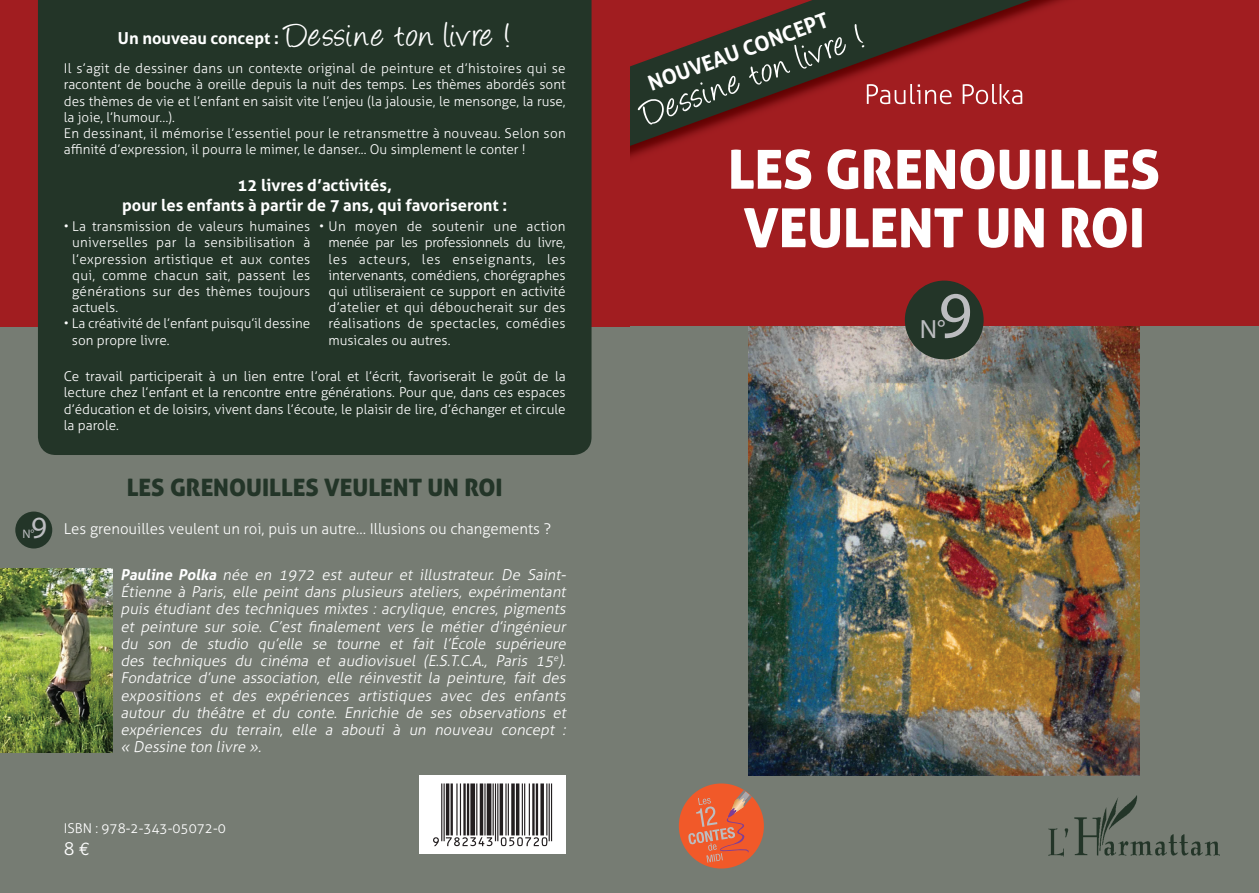
<style>
.page{position:relative;width:1259px;height:893px;background:#fff}
.page>*{position:absolute;margin:0;border:0;box-sizing:border-box;transform-origin:0 0}
.t1{font:66px "Myriad Pro";color:#bcbdc0}
.t2{font:54px/58.5px "Aller Display";color:#fff}
.t3{font:42px "Angelina";color:#fff}
.t4{font:40.5px "Angelina";letter-spacing:.03em;color:#fff}
.t5{font:31.05px "Myriad Pro";color:#bcbdc0}
.t6{font:26.4px "Myriad Pro";color:#bcbdc0}
.t7{font:24px "Aller Display";color:#233528}
.t8{font:700 21px "Aller";color:#fff}
.t9{font:300 18px "Aller";color:#fff}
.t10{font:700 16.5px/19.8px "Aller";color:#fff;text-align:center}
.t11{font:italic 300 15px/17.2px "Aller";color:#fff;text-align:justify}
.t12{font:300 15px "Aller";color:#fff}
.t13{font:300 13.5px/16.2px "Aller";color:#fff;text-align:justify}
.t14{font:12.45px "Myriad Pro";color:#bcbdc0}
.s1{font-weight:700}
.s2{font-family:"Euro Mono";font-weight:400}
</style>
<div class="page">
<div style="left:622px;top:0;width:637px;height:333px;background:#a11d20"></div>
<div style="left:629px;top:327px;width:630px;height:566px;background:#767c73"></div>
<img style="left:1048px;top:796px;width:171px;height:60px">
<img style="left:731px;top:157px;width:426px;height:13px">
<svg style="left:630px;top:0;width:527px;height:157px"></svg>
<div style="left:0;top:320px;width:629px;height:573px;background:#767c73"></div>
<img style="left:0;top:569px;width:112px;height:184px">
<div style="left:419px;top:775px;width:147px;height:79px;background:#fff"></div>
<div style="left:0;top:0;width:629px;height:327px;background:#a11d20"></div>
<div style="left:38px;top:0;width:553px;height:455px;background:#233528"></div>
<img style="left:748px;top:326px;width:391px;height:450px">
<div style="left:905px;top:281px;width:78px;height:78px;background:#233528;border-radius:50%"></div>
<div style="left:15px;top:512px;width:37px;height:36px;background:#233528;border-radius:50%"></div>
<svg style="left:433px;top:783px;width:119px;height:63px"></svg>
<div style="left:679px;top:783px;width:85px;height:85px;background:#f15929;border-radius:50%"></div>
<svg style="left:688px;top:790px;width:64px;height:73px"></svg>
<p class="t14" style="left:22px;top:526px;width:14px">N°</p>
<h3 class="t5" style="left:31px;top:509px;width:17px">9</h3>
<p class="t10" style="left:118px;top:28px;width:162px">Un nouveau concept :</p>
<h3 class="t4" style="left:285px;top:18px;width:228px">Dessine ton livre !</h3>
<p class="t13" style="left:64px;top:60px;width:503px;text-align:left">Il s’agit de dessiner dans un contexte original de peinture et d’histoires qui se racontent de bouche à oreille depuis la nuit des temps. Les thèmes abordés sont des thèmes de vie et l’enfant en saisit vite l’enjeu (la jalousie, le mensonge, la ruse, la joie, l’humour…).<br>En dessinant, il mémorise l’essentiel pour le retransmettre à nouveau. Selon son affinité d’expression, il pourra le mimer, le danser... Ou simplement le conter !</p>
<p class="t10" style="left:122px;top:175px;width:387px">12 livres d’activités,<br>pour les enfants à partir de 7 ans, qui favoriseront :</p>
<p class="t13" style="left:72px;top:218px;width:239px;text-indent:-8px">• La transmission de valeurs humaines universelles par la sensibilisation à l’expression artistique et aux contes qui, comme chacun sait, passent les générations sur des thèmes toujours actuels.</p>
<p class="t13" style="left:72px;top:316px;width:240px;text-indent:-8px">• La créativité de l’enfant puisqu’il dessine son propre livre.</p>
<p class="t13" style="left:328px;top:218px;width:239px;text-indent:-9px">• Un moyen de soutenir une action menée par les professionnels du livre, les acteurs, les enseignants, les intervenants, comédiens, chorégraphes qui utiliseraient ce support en activité d’atelier et qui déboucherait sur des réalisations de spectacles, comédies musicales ou autres.</p>
<p class="t13" style="left:64px;top:368px;width:503px">Ce travail participerait à un lien entre l’oral et l’écrit, favoriserait le goût de la lecture chez l’enfant et la rencontre entre générations. Pour que, dans ces espaces d’éducation et de loisirs, vivent dans l’écoute, le plaisir de lire, d’échanger et circule la parole.</p>
<h3 class="t7" style="left:127px;top:472px;width:377px">LES GRENOUILLES VEULENT UN ROI</h3>
<p class="t12" style="left:64px;top:520px;width:489px">Les grenouilles veulent un roi, puis un autre… Illusions ou changements ?</p>
<p class="t11" style="left:120px;top:566px;width:450px"><span class="s1">Pauline Polka</span> née en 1972 est auteur et illustrateur. De Saint-Étienne à Paris, elle peint dans plusieurs ateliers, expérimentant puis étudiant des techniques mixtes : acrylique, encres, pigments et peinture sur soie. C’est finalement vers le métier d’ingénieur du son de studio qu’elle se tourne et fait l’École supérieure des techniques du cinéma et audiovisuel (E.S.T.C.A., Paris 15<sup>e</sup>).<br>Fondatrice d’une association, elle réinvestit la peinture, fait des expositions et des expériences artistiques avec des enfants autour du théâtre et du conte. Enrichie de ses observations et expériences du terrain, elle a abouti à un nouveau concept : « Dessine ton livre ».</p>
<p class="t13" style="left:64px;top:820px;width:164px">ISBN : 978-2-343-05072-0</p>
<h3 class="t9" style="left:64px;top:837px;width:28px">8 <span class="s2">€</span></h3>
<h3 class="t8" style="left:644px;top:72px;width:192px;rotate:-20deg">NOUVEAU CONCEPT</h3>
<h3 class="t3" style="left:636px;top:98px;width:236px;rotate:-20deg">Dessine ton livre !</h3>
<h2 class="t2" style="left:728px;top:139px;width:434px">LES GRENOUILLES<br>VEULENT UN ROI</h2>
<h1 class="t1" style="left:938px;top:275px;width:35px">9</h1>
<h3 class="t6" style="left:920px;top:312px;width:27px">N°</h3>
</div>
